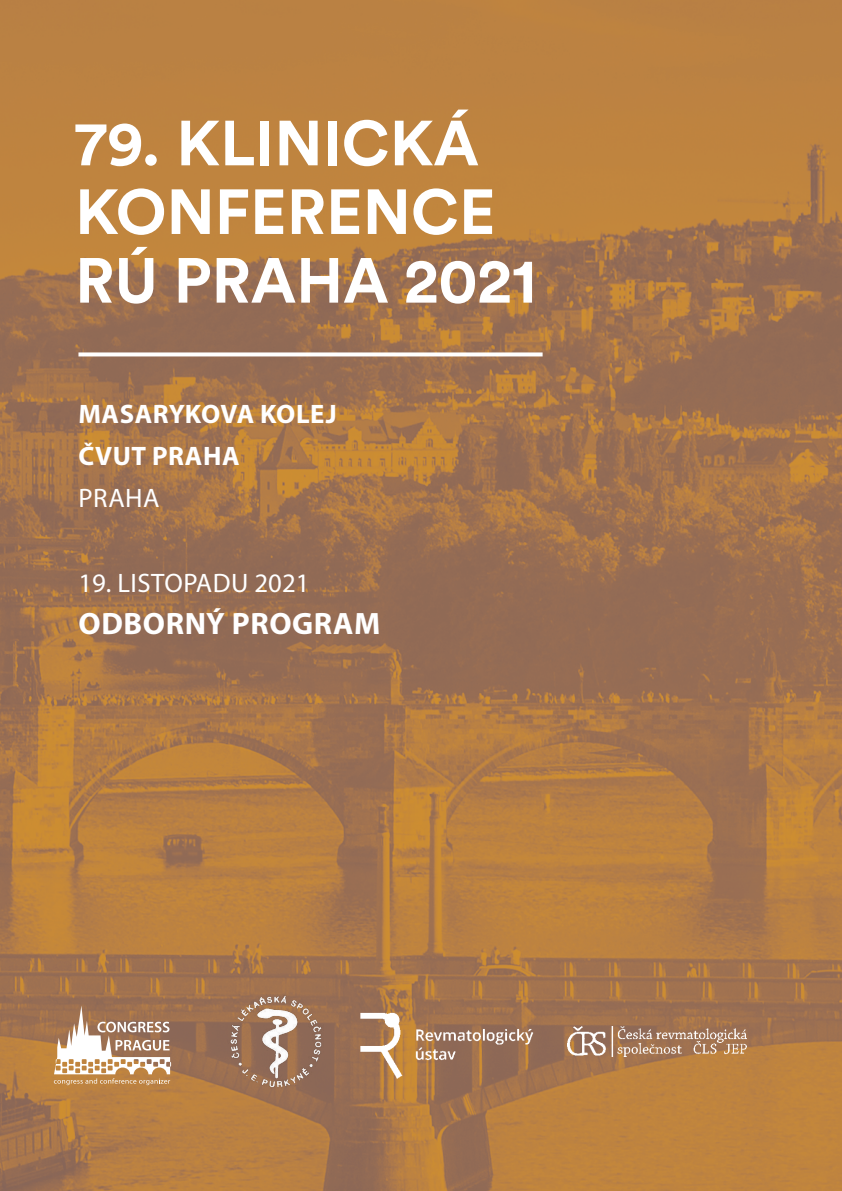
<style>
.page{position:relative;width:842px;height:1191px;background:#fff}
.page>*{position:absolute;margin:0;border:0;box-sizing:border-box;transform-origin:0 0}
.t1{font:700 63px/68.6px "Circular Pro";color:#fff}
.t2{font:700 31px "Myriad Pro";letter-spacing:.02em;color:#fff}
.t3{font:700 26.8px/42.2px "Myriad Pro";letter-spacing:.02em;color:#fff}
.t4{font:26.8px "Myriad Pro";letter-spacing:.02em;color:#fff}
</style>
<div class="page">
<img style="left:0;top:0;width:842px;height:1191px">
<svg style="left:78px;top:352px;width:465px;height:4px"></svg>
<svg style="left:54px;top:1005px;width:117px;height:80px"></svg>
<img style="left:228px;top:994px;width:96px;height:95px">
<img style="left:568px;top:1026px;width:178px;height:30px">
<img style="left:357px;top:1010px;width:178px;height:70px">
<p class="t1" style="left:75px;top:106px;width:463px">79. KLINICKÁ<br>KONFERENCE<br>RÚ PRAHA 2021</p>
<p class="t3" style="left:78px;top:392px;width:260px">MASARYKOVA KOLEJ<br>ČVUT PRAHA</p>
<p class="t4" style="left:78px;top:482px;width:83px">PRAHA</p>
<p class="t4" style="left:78px;top:566px;width:232px">19. LISTOPADU 2021</p>
<p class="t2" style="left:78px;top:603px;width:303px">ODBORNÝ PROGRAM</p>
</div>
